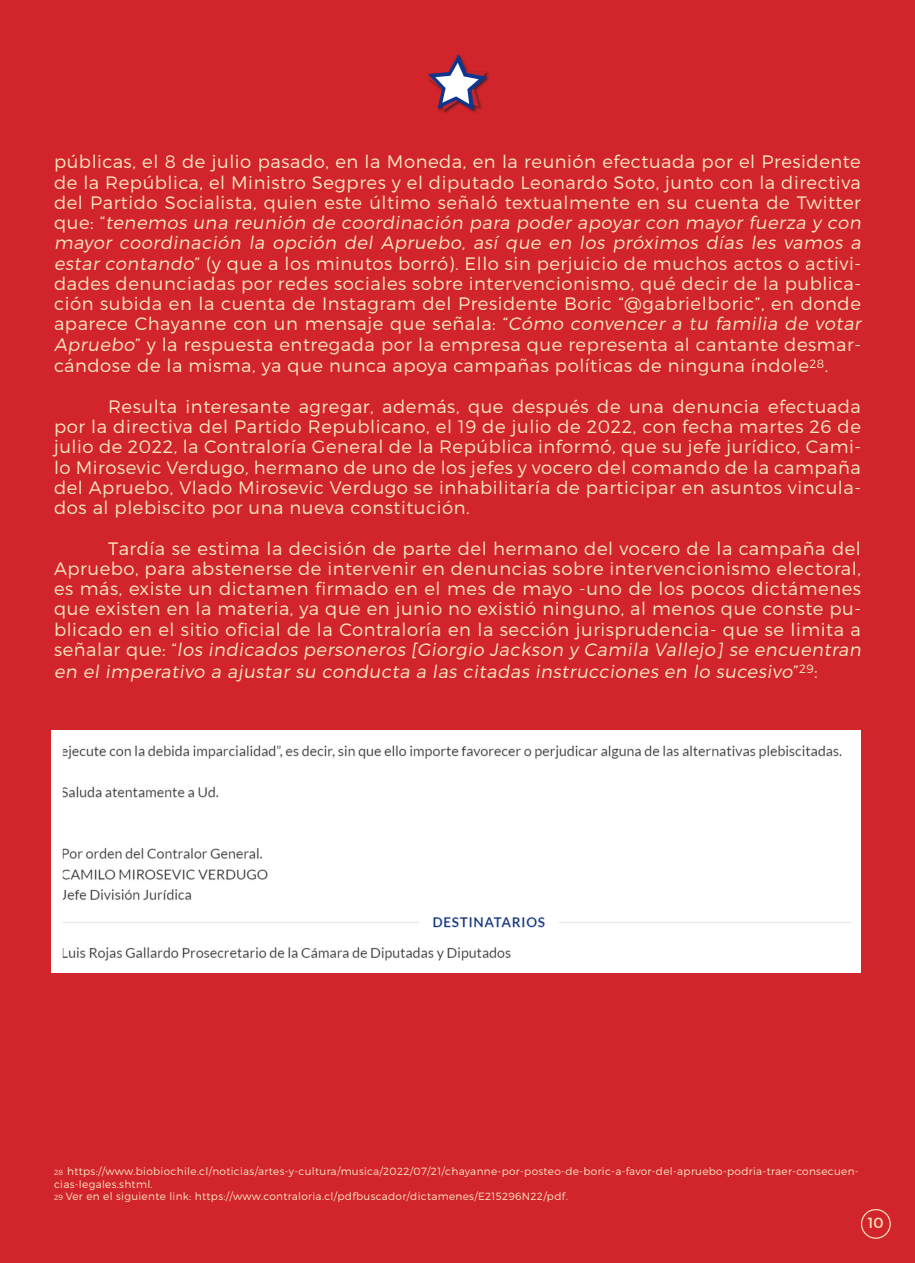
<style>
.page{position:relative;width:915px;height:1263px;background:#fff}
.page>*{position:absolute;margin:0;border:0;box-sizing:border-box;transform-origin:0 0}
.t1{font:18px/20.4px "Trueno Lt";letter-spacing:.03em;color:#fbe7c4;text-align:justify}
.t2{font:14.7px "Trueno Rg";color:#fae3ba}
.t3{font:10.5px/12.6px "Trueno Lt";letter-spacing:.03em;color:#fbe7c4}
.s1{font-family:"Trueno Lt It"}
.s2{font-size:7.5px}
</style>
<div class="page">
<div style="left:0;top:0;width:914px;height:1263px;background:#d1242b"></div>
<div style="left:427px;top:53px;width:63px;height:61px;background:#231f20;opacity:.75"></div>
<svg style="left:428px;top:54px;width:59px;height:57px"></svg>
<div style="left:52px;top:731px;width:808px;height:241px;background:#fff"></div>
<div style="left:860px;top:1209px;width:30px;height:30px;border:1px solid #fae3ba;border-radius:50%"></div>
<p class="t1" style="left:54px;top:151px;width:808px">públicas, el 8 de julio pasado, en la Moneda, en la reunión efectuada por el Presidente de la República, el Ministro Segpres y el diputado Leonardo Soto, junto con la directiva del Partido Socialista, quien este último señaló textualmente en su cuenta de Twitter que: “<span class="s1">tenemos una reunión de coordinación para poder apoyar con mayor fuerza y con mayor coordinación la opción del Apruebo, así que en los próximos días les vamos a estar contando</span>” (y que a los minutos borró). Ello sin perjuicio de muchos actos o activi&shy;dades denunciadas por redes sociales sobre intervencionismo, qué decir de la publica&shy;ción subida en la cuenta de Instagram del Presidente Boric “@gabrielboric”, en donde aparece Chayanne con un mensaje que señala: “<span class="s1">Cómo convencer a tu familia de votar Apruebo</span>” y la respuesta entregada por la empresa que representa al cantante desmar&shy;cándose de la misma, ya que nunca apoya campañas políticas de ninguna índole<sup>28</sup>.</p>
<p class="t1" style="left:54px;top:396px;width:808px;text-indent:54px">Resulta interesante agregar, además, que después de una denuncia efectuada por la directiva del Partido Republicano, el 19 de julio de 2022, con fecha martes 26 de julio de 2022, la Contraloría General de la República informó, que su jefe jurídico, Cami&shy;lo Mirosevic Verdugo, hermano de uno de los jefes y vocero del comando de la campaña del Apruebo, Vlado Mirosevic Verdugo se inhabilitaría de participar en asuntos vincula&shy;dos al plebiscito por una nueva constitución.</p>
<p class="t1" style="left:54px;top:538px;width:808px;text-indent:54px">Tardía se estima la decisión de parte del hermano del vocero de la campaña del Apruebo, para abstenerse de intervenir en denuncias sobre intervencionismo electoral, es más, existe un dictamen firmado en el mes de mayo -uno de los pocos dictámenes que existen en la materia, ya que en junio no existió ninguno, al menos que conste pu&shy;blicado en el sitio oficial de la Contraloría en la sección jurisprudencia- que se limita a señalar que: “<span class="s1">los indicados personeros [Giorgio Jackson y Camila Vallejo] se encuentran en el imperativo a ajustar su conducta a las citadas instrucciones en lo sucesivo</span>”<sup>29</sup>:</p>
<p class="t3" style="left:54px;top:1165px;width:805px"><span class="s2">28</span> https://www.biobiochile.cl/noticias/artes-y-cultura/musica/2022/07/21/chayanne-por-posteo-de-boric-a-favor-del-apruebo-podria-traer-consecuen&shy;cias-legales.shtml.</p>
<p class="t3" style="left:54px;top:1190px;width:515px"><span class="s2">29</span> Ver en el siguiente link: https://www.contraloria.cl/pdfbuscador/dictamenes/E215296N22/pdf.</p>
<p class="t2" style="left:867px;top:1214px;width:17px">10</p>
</div>
